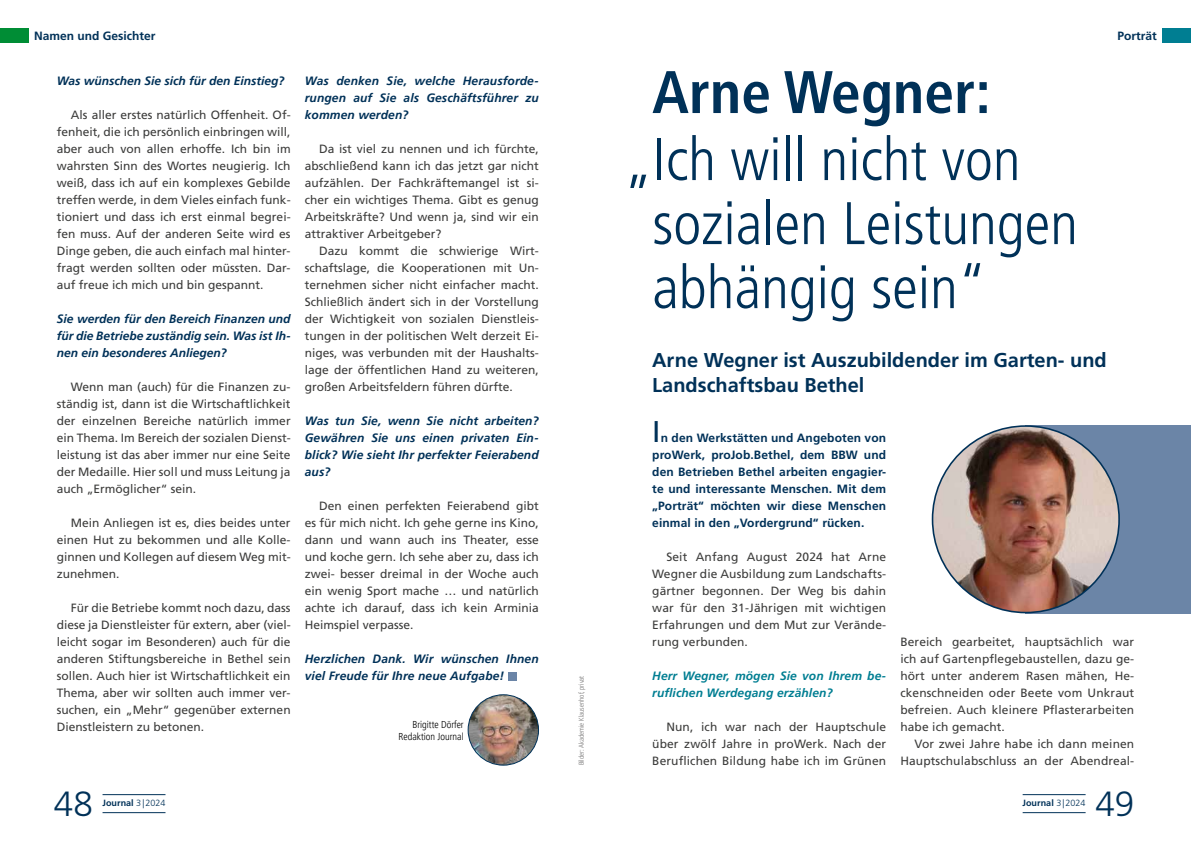
<style>
.page{position:relative;width:1191px;height:842px;background:#fff}
.page>*{position:absolute;margin:0;border:0;box-sizing:border-box;transform-origin:0 0}
.t1{font:300 condensed 60px/64px "Frutiger LT Pro";color:#003158}
.t2{font:700 condensed 60px "Frutiger LT Pro";color:#003158}
.t3{font:300 35px "Frutiger LT Std";color:#003158}
.t4{font:30px "Frutiger LT Std";color:#003158}
.t5{font:700 20px/25px "Frutiger LT Std";color:#003158}
.t6{font:12px/17px "Frutiger LT Std";color:#3c3c3b;text-align:justify}
.t7{font:italic 700 12px/17px "Frutiger LT Pro";letter-spacing:.01em;color:#003158;text-align:justify}
.t8{font:700 12px/17px "Frutiger LT Std";letter-spacing:.01em;color:#003158;text-align:justify}
.t9{font:italic 700 12px/17px "Frutiger LT Pro";letter-spacing:.01em;color:#007e92}
.t10{font:300 condensed 10px/12px "Frutiger LT Pro";color:#000;text-align:right}
.t11{font:700 9px "Frutiger LT Std";color:#003158}
.t12{font:300 condensed 7px "Frutiger LT Pro";color:#706f6f}
.s1{font-weight:300}
</style>
<div class="page">
<div style="left:508px;top:672px;width:8px;height:8px;background:#6b85a7"></div>
<div style="left:1025px;top:425px;width:166px;height:188px;background:#6b85a7"></div>
<img style="left:932px;top:426px;width:187px;height:186px;border-radius:93px">
<div style="left:0;top:28px;width:28px;height:15px;background:#008d35"></div>
<div style="left:1162px;top:28px;width:29px;height:15px;background:#007e92"></div>
<img style="left:468px;top:695px;width:70px;height:70px;border-radius:35px">
<div style="left:468px;top:694px;width:71px;height:71px;border:1px solid #003158;border-radius:50%"></div>
<hr style="left:103px;top:794px;width:62px;height:1px;background:#003158">
<hr style="left:103px;top:812px;width:62px;height:1px;background:#003158">
<hr style="left:1022px;top:794px;width:63px;height:1px;background:#003158">
<hr style="left:1022px;top:812px;width:63px;height:1px;background:#003158">
<p class="t8" style="left:34px;top:27px;width:123px">Namen und Gesichter</p>
<p class="t8" style="left:1117px;top:27px;width:41px">Porträt</p>
<h1 class="t2" style="left:652px;top:57px;width:340px">Arne Wegner:</h1>
<h1 class="t1" style="left:652px;top:128px;width:427px;text-indent:-28px">„Ich will nicht von sozialen Leistungen abhängig sein“</h1>
<h3 class="t5" style="left:652px;top:348px;width:456px">Arne Wegner ist Auszubildender im Garten- und<br>Landschaftsbau Bethel</h3>
<h3 class="t4" style="left:652px;top:414px;width:10px">I</h3>
<p class="t7" style="left:305px;top:72px;width:235px">Was denken Sie, welche Herausforde&shy;rungen auf Sie als Geschäftsführer zu kommen werden?</p>
<p class="t6" style="left:305px;top:140px;width:235px;text-indent:14px">Da ist viel zu nennen und ich fürchte, abschließend kann ich das jetzt gar nicht aufzählen. Der Fachkräftemangel ist si&shy;cher ein wichtiges Thema. Gibt es genug Arbeitskräfte? Und wenn ja, sind wir ein attraktiver Arbeitgeber?</p>
<p class="t6" style="left:305px;top:242px;width:235px;text-indent:14px">Dazu kommt die schwierige Wirt&shy;schaftslage, die Kooperationen mit Un&shy;ternehmen sicher nicht einfacher macht.<br>Schließlich ändert sich in der Vorstellung der Wichtigkeit von sozialen Dienstleis&shy;tungen in der politischen Welt derzeit Ei&shy;niges, was verbunden mit der Haushalts&shy;lage der öffentlichen Hand zu weiteren, großen Arbeitsfeldern führen dürfte.</p>
<p class="t7" style="left:305px;top:412px;width:235px">Was tun Sie, wenn Sie nicht arbeiten?<br>Gewähren Sie uns einen privaten Ein&shy;blick? Wie sieht Ihr perfekter Feierabend aus?</p>
<p class="t6" style="left:305px;top:497px;width:235px;text-indent:14px">Den einen perfekten Feierabend gibt es für mich nicht. Ich gehe gerne ins Kino, dann und wann auch ins Theater, esse und koche gern. Ich sehe aber zu, dass ich zwei- besser dreimal in der Woche auch ein wenig Sport mache … und natürlich achte ich darauf, dass ich kein Arminia Heimspiel verpasse.</p>
<p class="t7" style="left:305px;top:651px;width:235px">Herzlichen Dank. Wir wünschen Ihnen viel Freude für Ihre neue Aufgabe!</p>
<p class="t7" style="left:57px;top:72px;width:229px">Was wünschen Sie sich für den Einstieg?</p>
<p class="t6" style="left:57px;top:106px;width:235px;text-indent:14px">Als aller erstes natürlich Offenheit. Of&shy;fenheit, die ich persönlich einbringen will, aber auch von allen erhoffe. Ich bin im wahrsten Sinn des Wortes neugierig. Ich weiß, dass ich auf ein komplexes Gebilde treffen werde, in dem Vieles einfach funk&shy;tioniert und dass ich erst einmal begrei&shy;fen muss. Auf der anderen Seite wird es Dinge geben, die auch einfach mal hinter&shy;fragt werden sollten oder müssten. Dar&shy;auf freue ich mich und bin gespannt.</p>
<p class="t7" style="left:57px;top:311px;width:235px">Sie werden für den Bereich Finanzen und für die Betriebe zuständig sein. Was ist Ih&shy;nen ein besonderes Anliegen?</p>
<p class="t6" style="left:57px;top:379px;width:235px;text-indent:14px">Wenn man (auch) für die Finanzen zu&shy;ständig ist, dann ist die Wirtschaftlichkeit der einzelnen Bereiche natürlich immer ein Thema. Im Bereich der sozialen Dienst&shy;leistung ist das aber immer nur eine Seite der Medaille. Hier soll und muss Leitung ja auch „Ermöglicher“ sein.</p>
<p class="t6" style="left:57px;top:515px;width:235px;text-indent:14px">Mein Anliegen ist es, dies beides unter einen Hut zu bekommen und alle Kolle&shy;ginnen und Kollegen auf diesem Weg mit&shy;zunehmen.</p>
<p class="t6" style="left:57px;top:600px;width:235px;text-indent:14px">Für die Betriebe kommt noch dazu, dass diese ja Dienstleister für extern, aber (viel&shy;leicht sogar im Besonderen) auch für die anderen Stiftungsbereiche in Bethel sein sollen. Auch hier ist Wirtschaftlichkeit ein Thema, aber wir sollten auch immer ver&shy;suchen, ein „Mehr“ gegenüber externen Dienstleistern zu betonen.</p>
<p class="t8" style="left:652px;top:430px;width:235px;text-indent:9px">n den Werkstätten und Angeboten von proWerk, proJob.Bethel, dem BBW und den Betrieben Bethel arbeiten engagier&shy;te und interessante Menschen. Mit dem „Porträt“ möchten wir diese Menschen einmal in den „Vordergrund“ rücken.</p>
<p class="t6" style="left:652px;top:549px;width:235px;text-indent:14px">Seit Anfang August 2024 hat Arne Wegner die Ausbildung zum Landschafts&shy;gärtner begonnen. Der Weg bis dahin war für den 31-Jährigen mit wichtigen Erfahrungen und dem Mut zur Verände&shy;rung verbunden.</p>
<p class="t9" style="left:652px;top:668px;width:235px">Herr Wegner, mögen Sie von Ihrem be&shy;ruflichen Werdegang erzählen?</p>
<p class="t6" style="left:652px;top:719px;width:235px;text-indent:14px">Nun, ich war nach der Hauptschule über zwölf Jahre in proWerk. Nach der Beruflichen Bildung habe ich im Grünen</p>
<p class="t6" style="left:900px;top:634px;width:235px">Bereich gearbeitet, hauptsächlich war ich auf Gartenpflegebaustellen, dazu ge&shy;hört unter anderem Rasen mähen, He&shy;ckenschneiden oder Beete vom Unkraut befreien. Auch kleinere Pflasterarbeiten habe ich gemacht.</p>
<p class="t6" style="left:914px;top:736px;width:221px">Vor zwei Jahre habe ich dann meinen</p>
<p class="t12" style="left:577px;top:765px;width:91px;rotate:-90deg">Bilder: Akademie Klausenhof, privat</p>
<p class="t10" style="left:398px;top:718px;width:67px">Brigitte Dörfer<br>Redaktion Journal</p>
<p class="t6" style="left:900px;top:753px;width:235px">Hauptschulabschluss an der Abendreal-</p>
<h2 class="t3" style="left:54px;top:784px;width:40px">48</h2>
<p class="t11" style="left:103px;top:798px;width:64px">Journal <span class="s1">3|2024</span></p>
<p class="t11" style="left:1022px;top:798px;width:64px">Journal <span class="s1">3|2024</span></p>
<h2 class="t3" style="left:1095px;top:785px;width:40px">49</h2>
</div>
